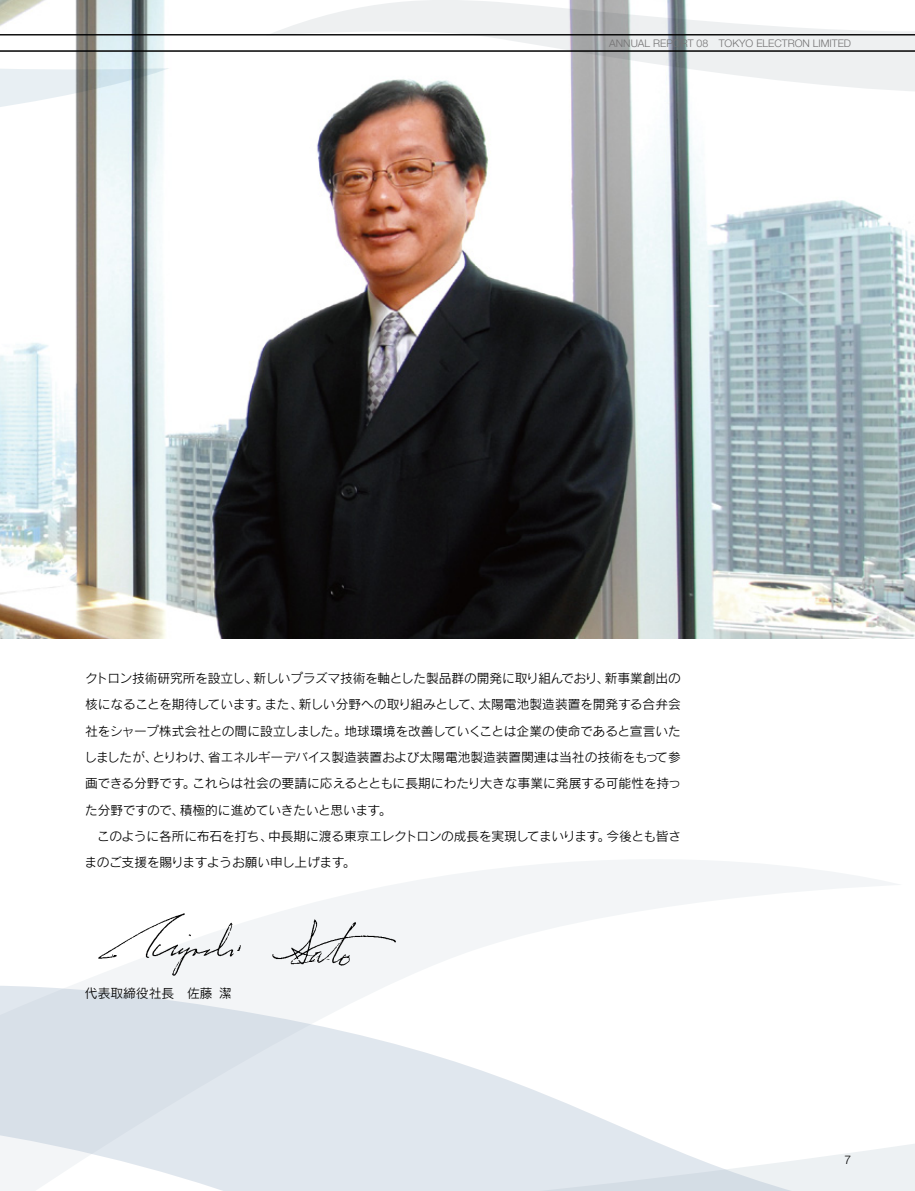
<style>
.page{position:relative;width:915px;height:1191px;background:#fff}
.page>*{position:absolute;margin:0;border:0;box-sizing:border-box;transform-origin:0 0}
.t1{font:12.75px/26.2px "Rodin Pro M";letter-spacing:-.01em;color:#000;text-align:justify}
.t2{font:12.75px/26.2px "Rodin Pro M";letter-spacing:-.03em;color:#000}
.t3{font:300 12px "Helvetica Neue";color:#000}
.t4{font:300 10.5px "Helvetica Neue";color:#727172}
</style>
<div class="page">
<img style="left:0;top:50px;width:914px;height:589px">
<svg style="left:265px;top:0;width:649px;height:93px"></svg>
<svg style="left:74px;top:860px;width:825px;height:125px"></svg>
<svg style="left:0;top:985px;width:914px;height:206px;fill:#e0e7ee"></svg>
<img style="left:85px;top:901px;width:323px;height:77px">
<svg style="left:0;top:0;width:170px;height:134px"></svg>
<hr style="left:0;top:35px;width:914px;height:1px;background:#000">
<hr style="left:0;top:34px;width:914px;height:1px;background:#000">
<hr style="left:0;top:51px;width:914px;height:1px;background:#000">
<p class="t4" style="left:609px;top:37px;width:243px">ANNUAL REPORT 08 TOKYO ELECTRON LIMITED</p>
<p class="t1" style="left:84px;top:665px;width:598px">クトロン技術研究所を設立し、新しいプラズマ技術を軸とした製品群の開発に取り組んでおり、新事業創出の核になることを期待しています。また、新しい分野への取り組みとして、太陽電池製造装置を開発する合弁会社をシャープ株式会社との間に設立しました。地球環境を改善していくことは企業の使命であると宣言いたしましたが、とりわけ、省エネルギーデバイス製造装置および太陽電池製造装置関連は当社の技術をもって参画できる分野です。これらは社会の要請に応えるとともに長期にわたり大きな事業に発展する可能性を持った分野ですので、積極的に進めていきたいと思います。</p>
<p class="t2" style="left:84px;top:822px;width:598px;text-indent:13px">このように各所に布石を打ち、中長期に渡る東京エレクトロンの成長を実現してまいります。今後とも皆さまのご支援を賜りますようお願い申し上げます。</p>
<p class="t1" style="left:85px;top:980px;width:148px">代表取締役社長 佐藤潔</p>
<p class="t3" style="left:844px;top:1152px;width:8px">7</p>
</div>
